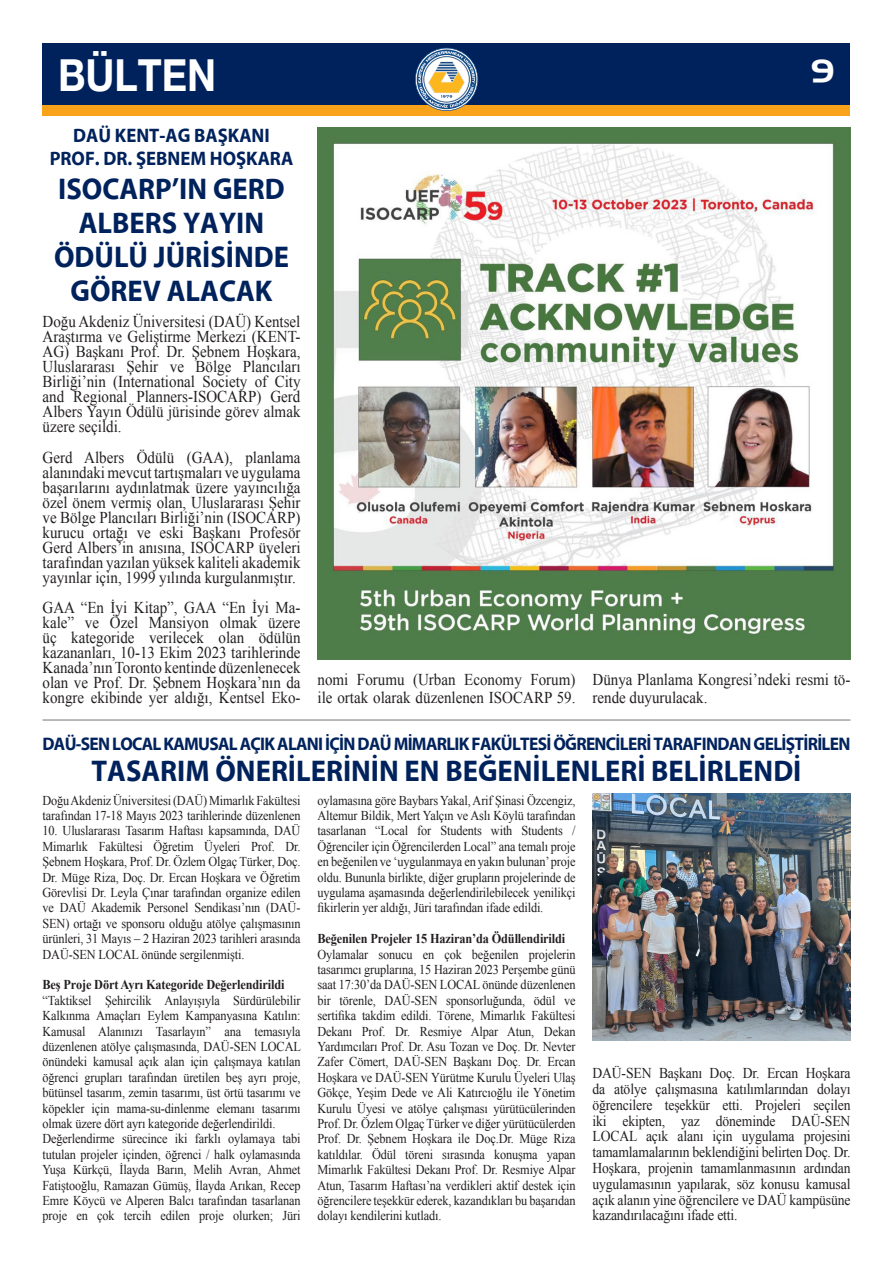
<style>
.page{position:relative;width:893px;height:1263px;background:#fff}
.page>*{position:absolute;margin:0;border:0;box-sizing:border-box;transform-origin:0 0}
.t1{font:700 44.1px "Helvetica Neue EMU";color:#fff;scale:.89 1}
.t2{font:31.5px "Handel EMU";color:#fff}
.t3{font:700 30.15px/34px "Myriad EMU";color:#00225c;text-align:center;scale:.95 1}
.t4{font:700 19.65px "Myriad EMU";color:#00225c;scale:.95 1}
.t5{font:700 18.3px "Myriad EMU";letter-spacing:-.04em;color:#00225c;scale:.95 1}
.t6{font:16.5px/15px "Times New Roman";color:#231f20;text-align:justify;scale:.91 1}
.t7{font:15px/15.8px "Times New Roman";letter-spacing:-.01em;color:#231f20;text-align:justify;scale:.91 1}
.t8{font:13.5px/15.5px "Times New Roman";letter-spacing:-.01em;color:#231f20;text-align:justify;scale:.91 1}
.t9{font:700 13.5px "Times New Roman";letter-spacing:-.01em;color:#231f20;scale:.91 1}
</style>
<div class="page">
<div style="left:43px;top:43px;width:807px;height:72px;background:#f9a31b"></div>
<div style="left:43px;top:43px;width:807px;height:61px;background:#00225c"></div>
<svg style="left:415px;top:48px;width:63px;height:63px"></svg>
<img style="left:317px;top:128px;width:533px;height:532px">
<img style="left:592px;top:793px;width:258px;height:247px">
<hr style="left:43px;top:719px;width:807px;height:2px;background:#939598">
<p class="t1" style="left:58px;top:48px;width:179px">BÜLTEN</p>
<p class="t2" style="left:811px;top:52px;width:24px">9</p>
<p class="t4" style="left:73px;top:124px;width:208px">DAÜ KENT-AG BAŞKANI</p>
<p class="t4" style="left:50px;top:148px;width:258px">PROF. DR. ŞEBNEM HOŞKARA</p>
<p class="t3" style="left:54px;top:173px;width:249px">ISOCARP’IN GERD<br>ALBERS YAYIN<br>ÖDÜLÜ JÜRİSİNDE<br>GÖREV ALACAK</p>
<p class="t6" style="left:43px;top:314px;width:285px">Doğu Akdeniz Üniversitesi (DAÜ) Kentsel Araştırma ve Geliştirme Merkezi (KENT-AG) Başkanı Prof. Dr. Şebnem Hoşkara, Uluslararası Şehir ve Bölge Plancıları Birliği’nin (International Society of City and Regional Planners-ISOCARP) Gerd Albers Yayın Ödülü jürisinde görev almak üzere seçildi.</p>
<p class="t6" style="left:43px;top:449px;width:285px">Gerd Albers Ödülü (GAA), planlama alanındaki mevcut tartışmaları ve uygulama başarılarını aydınlatmak üzere yayıncılığa özel önem vermiş olan, Uluslararası Şehir ve Bölge Plancıları Birliği’nin (ISOCARP) kurucu ortağı ve eski Başkanı Profesör Gerd Albers’in anısına, ISOCARP üyeleri tarafından yazılan yüksek kaliteli akademik yayınlar için, 1999 yılında kurgulanmıştır.</p>
<p class="t6" style="left:43px;top:600px;width:285px">GAA “En İyi Kitap”, GAA “En İyi Ma&shy;kale” ve Özel Mansiyon olmak üzere üç kategoride verilecek olan ödülün kazananları, 10-13 Ekim 2023 tarihlerinde Kanada’nın Toronto kentinde düzenlenecek olan ve Prof. Dr. Şebnem Hoşkara’nın da kongre ekibinde yer aldığı, Kentsel Eko-</p>
<p class="t6" style="left:317px;top:671px;width:285px;line-height:17.9px">nomi Forumu (Urban Economy Forum) ile ortak olarak düzenlenen ISOCARP 59.</p>
<p class="t6" style="left:592px;top:671px;width:285px;line-height:17.9px">Dünya Planlama Kongresi’ndeki resmi tö&shy;rende duyurulacak.</p>
<p class="t5" style="left:43px;top:734px;width:852px">DAÜ-SEN LOCAL KAMUSAL AÇIK ALANI İÇİN DAÜ MİMARLIK FAKÜLTESİ ÖĞRENCİLERİ TARAFINDAN GELİŞTİRİLEN</p>
<p class="t3" style="left:92px;top:755px;width:749px">TASARIM ÖNERİLERİNİN EN BEĞENİLENLERİ BELİRLENDİ</p>
<p class="t8" style="left:43px;top:792px;width:285px">Doğu Akdeniz Üniversitesi (DAÜ) Mimarlık Fakültesi tarafından 17-18 Mayıs 2023 tarihlerinde düzenlenen</p>
<p class="t8" style="left:43px;top:823px;width:285px">10. Uluslararası Tasarım Haftası kapsamında, DAÜ Mimarlık Fakültesi Öğretim Üyeleri Prof. Dr.<br>Şebnem Hoşkara, Prof. Dr. Özlem Olgaç Türker, Doç.<br>Dr. Müge Riza, Doç. Dr. Ercan Hoşkara ve Öğretim Görevlisi Dr. Leyla Çınar tarafından organize edilen ve DAÜ Akademik Personel Sendikası’nın (DAÜ-SEN) ortağı ve sponsoru olduğu atölye çalışmasının ürünleri, 31 Mayıs – 2 Haziran 2023 tarihleri arasında DAÜ-SEN LOCAL önünde sergilenmişti.</p>
<p class="t9" style="left:43px;top:975px;width:268px">Beş Proje Dört Ayrı Kategoride Değerlendirildi</p>
<p class="t8" style="left:43px;top:992px;width:285px">“Taktiksel Şehircilik Anlayışıyla Sürdürülebilir Kalkınma Amaçları Eylem Kampanyasına Katılın:<br>Kamusal Alanınızı Tasarlayın” ana temasıyla düzenlenen atölye çalışmasında, DAÜ-SEN LOCAL önündeki kamusal açık alan için çalışmaya katılan öğrenci grupları tarafından üretilen beş ayrı proje, bütünsel tasarım, zemin tasarımı, üst örtü tasarımı ve köpekler için mama-su-dinlenme elemanı tasarımı olmak üzere dört ayrı kategoride değerlendirildi.</p>
<p class="t8" style="left:43px;top:1131px;width:285px">Değerlendirme sürecince iki farklı oylamaya tabi tutulan projeler içinden, öğrenci / halk oylamasında Yuşa Kürkçü, İlayda Barın, Melih Avran, Ahmet Fatiştooğlu, Ramazan Gümüş, İlayda Arıkan, Recep Emre Köycü ve Alperen Balcı tarafından tasarlanan proje en çok tercih edilen proje olurken; Jüri</p>
<p class="t8" style="left:317px;top:792px;width:285px">oylamasına göre Baybars Yakal, Arif Şinasi Özcengiz, Altemur Bildik, Mert Yalçın ve Aslı Köylü tarafından tasarlanan “Local for Students with Students / Öğrenciler için Öğrencilerden Local” ana temalı proje en beğenilen ve ‘uygulanmaya en yakın bulunan’ proje oldu. Bununla birlikte, diğer grupların projelerinde de uygulama aşamasında değerlendirilebilecek yenilikçi fikirlerin yer aldığı, Jüri tarafından ifade edildi.</p>
<p class="t9" style="left:317px;top:929px;width:274px">Beğenilen Projeler 15 Haziran’da Ödüllendirildi</p>
<p class="t8" style="left:317px;top:946px;width:285px">Oylamalar sonucu en çok beğenilen projelerin tasarımcı gruplarına, 15 Haziran 2023 Perşembe günü saat 17:30’da DAÜ-SEN LOCAL önünde düzenlenen bir törenle, DAÜ-SEN sponsorluğunda, ödül ve sertifika takdim edildi. Törene, Mimarlık Fakültesi Dekanı Prof. Dr. Resmiye Alpar Atun, Dekan Yardımcıları Prof. Dr. Asu Tozan ve Doç. Dr. Nevter Zafer Cömert, DAÜ-SEN Başkanı Doç. Dr. Ercan Hoşkara ve DAÜ-SEN Yürütme Kurulu Üyeleri Ulaş Gökçe, Yeşim Dede ve Ali Katırcıoğlu ile Yönetim Kurulu Üyesi ve atölye çalışması yürütücülerinden Prof. Dr. Özlem Olgaç Türker ve diğer yürütücülerden Prof. Dr. Şebnem Hoşkara ile Doç.Dr. Müge Riza katıldılar. Ödül töreni sırasında konuşma yapan Mimarlık Fakültesi Dekanı Prof. Dr. Resmiye Alpar Atun, Tasarım Haftası’na verdikleri aktif destek için öğrencilere teşekkür ederek, kazandıkları bu başarıdan dolayı kendilerini kutladı.</p>
<p class="t7" style="left:592px;top:1065px;width:285px">DAÜ-SEN Başkanı Doç. Dr. Ercan Hoşkara da atölye çalışmasına katılımlarından dolayı öğrencilere teşekkür etti. Projeleri seçilen iki ekipten, yaz döneminde DAÜ-SEN LOCAL açık alanı için uygulama projesini tamamlamalarının beklendiğini belirten Doç. Dr.<br>Hoşkara, projenin tamamlanmasının ardından uygulamasının yapılarak, söz konusu kamusal açık alanın yine öğrencilere ve DAÜ kampüsüne kazandırılacağını ifade etti.</p>
</div>
